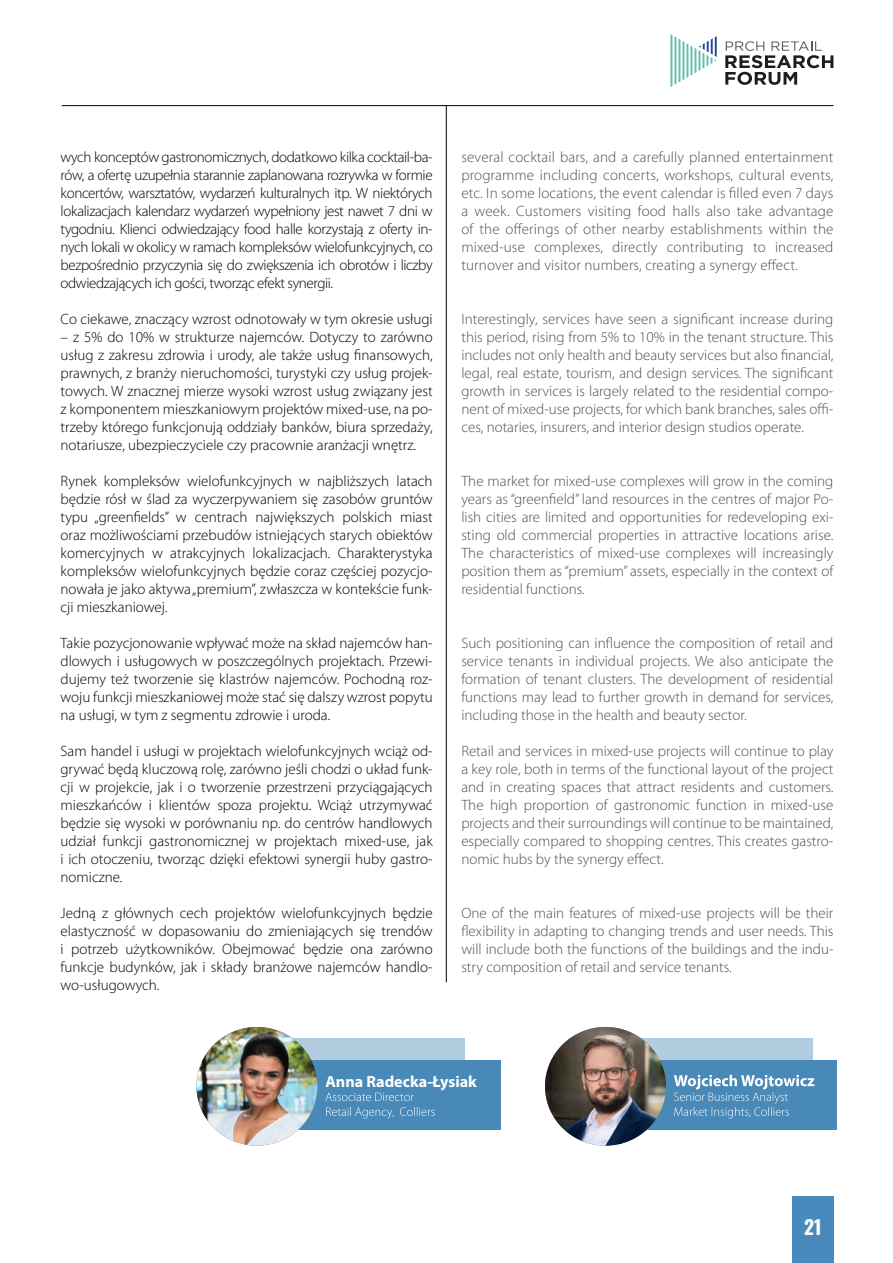
<style>
.page{position:relative;width:893px;height:1263px;background:#fff}
.page>*{position:absolute;margin:0;border:0;box-sizing:border-box;transform-origin:0 0}
.t1{font:700 19.5px "Oswald";color:#fff}
.t2{font:700 16.05px "Myriad Pro";color:#fff}
.t3{font:300 15px/18px "Myriad Pro";color:#000;text-align:justify}
</style>
<div class="page">
<hr style="left:62px;top:105px;width:771px;height:1px;background:#000">
<div style="left:792px;top:1196px;width:41px;height:67px;background:#478abb"></div>
<svg style="left:725px;top:41px;width:108px;height:44px"></svg>
<svg style="left:670px;top:34px;width:47px;height:53px"></svg>
<div style="left:586px;top:1039px;width:227px;height:61px;background:#b2cde0"></div>
<div style="left:586px;top:1060px;width:251px;height:70px;background:#4889b7"></div>
<img style="left:545px;top:1027px;width:121px;height:119px">
<svg style="left:674px;top:1075px;width:140px;height:43px"></svg>
<hr style="left:446px;top:105px;width:1px;height:877px;background:#000">
<div style="left:238px;top:1039px;width:226px;height:61px;background:#b2cde0"></div>
<div style="left:237px;top:1060px;width:263px;height:70px;background:#4889b7"></div>
<img style="left:196px;top:1027px;width:121px;height:119px">
<svg style="left:326px;top:1107px;width:109px;height:11px"></svg>
<svg style="left:325px;top:1092px;width:89px;height:9px"></svg>
<p class="t3" style="left:61px;top:148px;width:374px">wych konceptów gastronomicznych, dodatkowo kilka cocktail-ba&shy;rów, a ofertę uzupełnia starannie zaplanowana rozrywka w formie koncertów, warsztatów, wydarzeń kulturalnych itp. W niektórych lokalizacjach kalendarz wydarzeń wypełniony jest nawet 7 dni w tygodniu. Klienci odwiedzający food halle korzystają z oferty in&shy;nych lokali w okolicy w ramach kompleksów wielofunkcyjnych, co bezpośrednio przyczynia się do zwiększenia ich obrotów i liczby odwiedzających ich gości, tworząc efekt synergii.</p>
<p class="t3" style="left:61px;top:310px;width:374px">Co ciekawe, znaczący wzrost odnotowały w tym okresie usługi</p>
<p class="t3" style="left:61px;top:328px;width:374px">– z 5% do 10% w strukturze najemców. Dotyczy to zarówno usług z zakresu zdrowia i urody, ale także usług finansowych, prawnych, z branży nieruchomości, turystyki czy usług projek&shy;towych. W znacznej mierze wysoki wzrost usług związany jest z komponentem mieszkaniowym projektów mixed-use, na po&shy;trzeby którego funkcjonują oddziały banków, biura sprzedaży, notariusze, ubezpieczyciele czy pracownie aranżacji wnętrz.</p>
<p class="t3" style="left:61px;top:472px;width:374px">Rynek kompleksów wielofunkcyjnych w najbliższych latach będzie rósł w ślad za wyczerpywaniem się zasobów gruntów typu „greenfields” w centrach największych polskich miast oraz możliwościami przebudów istniejących starych obiektów komercyjnych w atrakcyjnych lokalizacjach. Charakterystyka kompleksów wielofunkcyjnych będzie coraz częściej pozycjo&shy;nowała je jako aktywa „premium”, zwłaszcza w kontekście funk&shy;cji mieszkaniowej.</p>
<p class="t3" style="left:61px;top:634px;width:374px">Takie pozycjonowanie wpływać może na skład najemców han&shy;dlowych i usługowych w poszczególnych projektach. Przewi&shy;dujemy też tworzenie się klastrów najemców. Pochodną roz&shy;woju funkcji mieszkaniowej może stać się dalszy wzrost popytu na usługi, w tym z segmentu zdrowie i uroda.</p>
<p class="t3" style="left:61px;top:742px;width:374px">Sam handel i usługi w projektach wielofunkcyjnych wciąż od&shy;grywać będą kluczową rolę, zarówno jeśli chodzi o układ funk&shy;cji w projekcie, jak i o tworzenie przestrzeni przyciągających mieszkańców i klientów spoza projektu. Wciąż utrzymywać będzie się wysoki w porównaniu np. do centrów handlowych udział funkcji gastronomicznej w projektach mixed-use, jak i ich otoczeniu, tworząc dzięki efektowi synergii huby gastro&shy;nomiczne.</p>
<p class="t3" style="left:61px;top:904px;width:374px">Jedną z głównych cech projektów wielofunkcyjnych będzie elastyczność w dopasowaniu do zmieniających się trendów i potrzeb użytkowników. Obejmować będzie ona zarówno funkcje budynków, jak i składy branżowe najemców handlo&shy;wo-usługowych.</p>
<p class="t3" style="left:461px;top:148px;width:374px">several cocktail bars, and a carefully planned entertainment programme including concerts, workshops, cultural events, etc. In some locations, the event calendar is filled even 7 days a week. Customers visiting food halls also take advantage of the offerings of other nearby establishments within the mixed-use complexes, directly contributing to increased turnover and visitor numbers, creating a synergy effect.</p>
<p class="t3" style="left:461px;top:310px;width:374px">Interestingly, services have seen a significant increase during this period, rising from 5% to 10% in the tenant structure. This includes not only health and beauty services but also financial, legal, real estate, tourism, and design services. The significant growth in services is largely related to the residential compo&shy;nent of mixed-use projects, for which bank branches, sales offi&shy;ces, notaries, insurers, and interior design studios operate.</p>
<p class="t3" style="left:461px;top:472px;width:374px">The market for mixed-use complexes will grow in the coming years as “greenfield” land resources in the centres of major Po&shy;lish cities are limited and opportunities for redeveloping exi&shy;sting old commercial properties in attractive locations arise.<br>The characteristics of mixed-use complexes will increasingly position them as “premium” assets, especially in the context of residential functions.</p>
<p class="t3" style="left:461px;top:634px;width:374px">Such positioning can influence the composition of retail and service tenants in individual projects. We also anticipate the formation of tenant clusters. The development of residential functions may lead to further growth in demand for services, including those in the health and beauty sector.</p>
<p class="t3" style="left:461px;top:742px;width:374px">Retail and services in mixed-use projects will continue to play a key role, both in terms of the functional layout of the project and in creating spaces that attract residents and customers.<br>The high proportion of gastronomic function in mixed-use projects and their surroundings will continue to be maintained, especially compared to shopping centres. This creates gastro&shy;nomic hubs by the synergy effect.</p>
<p class="t3" style="left:461px;top:904px;width:374px">One of the main features of mixed-use projects will be their flexibility in adapting to changing trends and user needs. This will include both the functions of the buildings and the indu&shy;stry composition of retail and service tenants.</p>
<p class="t2" style="left:325px;top:1071px;width:153px">Anna Radecka-Łysiak</p>
<h1 class="t1" style="left:804px;top:1217px;width:19px">21</h1>
</div>
